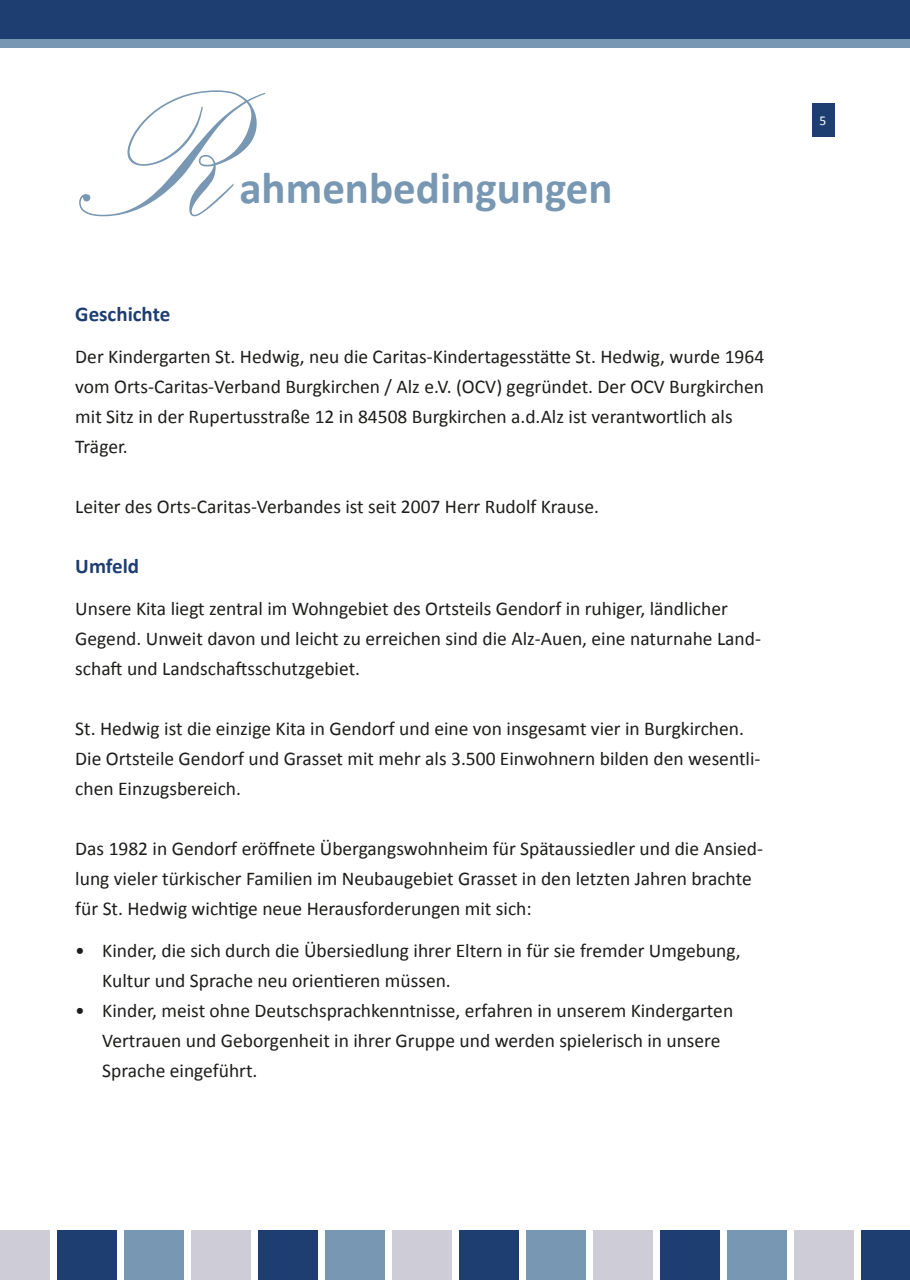
<style>
.page{position:relative;width:910px;height:1280px;background:#fff}
.page>*{position:absolute;margin:0;border:0;box-sizing:border-box;transform-origin:0 0}
.t1{font:225px "Palace Script";color:#7897b3}
.t2{font:700 45px "Calibri";color:#7897b3}
.t3{font:700 21px "Calibri";color:#1e3e72}
.t4{font:19.5px/30px "Calibri";color:#1d1d1b}
.t5{font:13.5px "Calibri";color:#fff}
</style>
<div class="page">
<div style="left:812px;top:103px;width:23px;height:34px;background:#1e3e72"></div>
<div style="left:57px;top:1230px;width:60px;height:50px;background:#1e3e72"></div>
<div style="left:124px;top:1230px;width:60px;height:50px;background:#7897b3"></div>
<div style="left:191px;top:1230px;width:60px;height:50px;background:#ceccd7"></div>
<div style="left:325px;top:1230px;width:60px;height:50px;background:#7897b3"></div>
<div style="left:392px;top:1230px;width:60px;height:50px;background:#ceccd7"></div>
<div style="left:459px;top:1230px;width:60px;height:50px;background:#1e3e72"></div>
<div style="left:526px;top:1230px;width:60px;height:50px;background:#7897b3"></div>
<div style="left:593px;top:1230px;width:60px;height:50px;background:#ceccd7"></div>
<div style="left:660px;top:1230px;width:60px;height:50px;background:#1e3e72"></div>
<div style="left:727px;top:1230px;width:60px;height:50px;background:#7897b3"></div>
<div style="left:794px;top:1230px;width:60px;height:50px;background:#ceccd7"></div>
<div style="left:861px;top:1230px;width:49px;height:50px;background:#1e3e72"></div>
<div style="left:0;top:1230px;width:50px;height:50px;background:#ceccd7"></div>
<div style="left:258px;top:1230px;width:60px;height:50px;background:#1e3e72"></div>
<div style="left:0;top:2px;width:910px;height:46px;background:#7897b3"></div>
<div style="left:0;top:0;width:910px;height:39px;background:#1e3e72"></div>
<h1 class="t1" style="left:75px;top:8px;width:159px">R</h1>
<h2 class="t2" style="left:239px;top:157px;width:375px">ahmenbedingungen</h2>
<p class="t3" style="left:75px;top:299px;width:96px">Geschichte</p>
<p class="t4" style="left:75px;top:341px;width:690px">Der Kindergarten St. Hedwig, neu die Caritas-Kindertagesstätte St. Hedwig, wurde 1964 vom Orts-Caritas-Verband Burgkirchen / Alz e.V. (OCV) gegründet. Der OCV Burgkirchen mit Sitz in der Rupertusstraße 12 in 84508 Burgkirchen a.d.Alz ist verantwortlich als Träger.</p>
<p class="t4" style="left:75px;top:491px;width:525px">Leiter des Orts-Caritas-Verbandes ist seit 2007 Herr Rudolf Krause.</p>
<p class="t3" style="left:75px;top:551px;width:65px">Umfeld</p>
<p class="t4" style="left:75px;top:593px;width:687px">Unsere Kita liegt zentral im Wohngebiet des Ortsteils Gendorf in ruhiger, ländlicher<br>Gegend. Unweit davon und leicht zu erreichen sind die Alz-Auen, eine naturnahe Land&shy;schaft und Landschaftsschutzgebiet.</p>
<p class="t4" style="left:75px;top:713px;width:687px">St. Hedwig ist die einzige Kita in Gendorf und eine von insgesamt vier in Burgkirchen.<br>Die Ortsteile Gendorf und Grasset mit mehr als 3.500 Einwohnern bilden den wesentli&shy;chen Einzugsbereich.</p>
<p class="t4" style="left:75px;top:833px;width:689px">Das 1982 in Gendorf eröffnete Übergangswohnheim für Spätaussiedler und die Ansied&shy;lung vieler türkischer Familien im Neubaugebiet Grasset in den letzten Jahren brachte für St. Hedwig wichtige neue Herausforderungen mit sich:</p>
<p class="t4" style="left:102px;top:935px;width:640px;text-indent:-27px">• Kinder, die sich durch die Übersiedlung ihrer Eltern in für sie fremder Umgebung,<br>Kultur und Sprache neu orientieren müssen.</p>
<p class="t4" style="left:102px;top:995px;width:632px;text-indent:-27px">• Kinder, meist ohne Deutschsprachkenntnisse, erfahren in unserem Kindergarten<br>Vertrauen und Geborgenheit in ihrer Gruppe und werden spielerisch in unsere<br>Sprache eingeführt.</p>
<p class="t5" style="left:819px;top:111px;width:8px">5</p>
</div>
